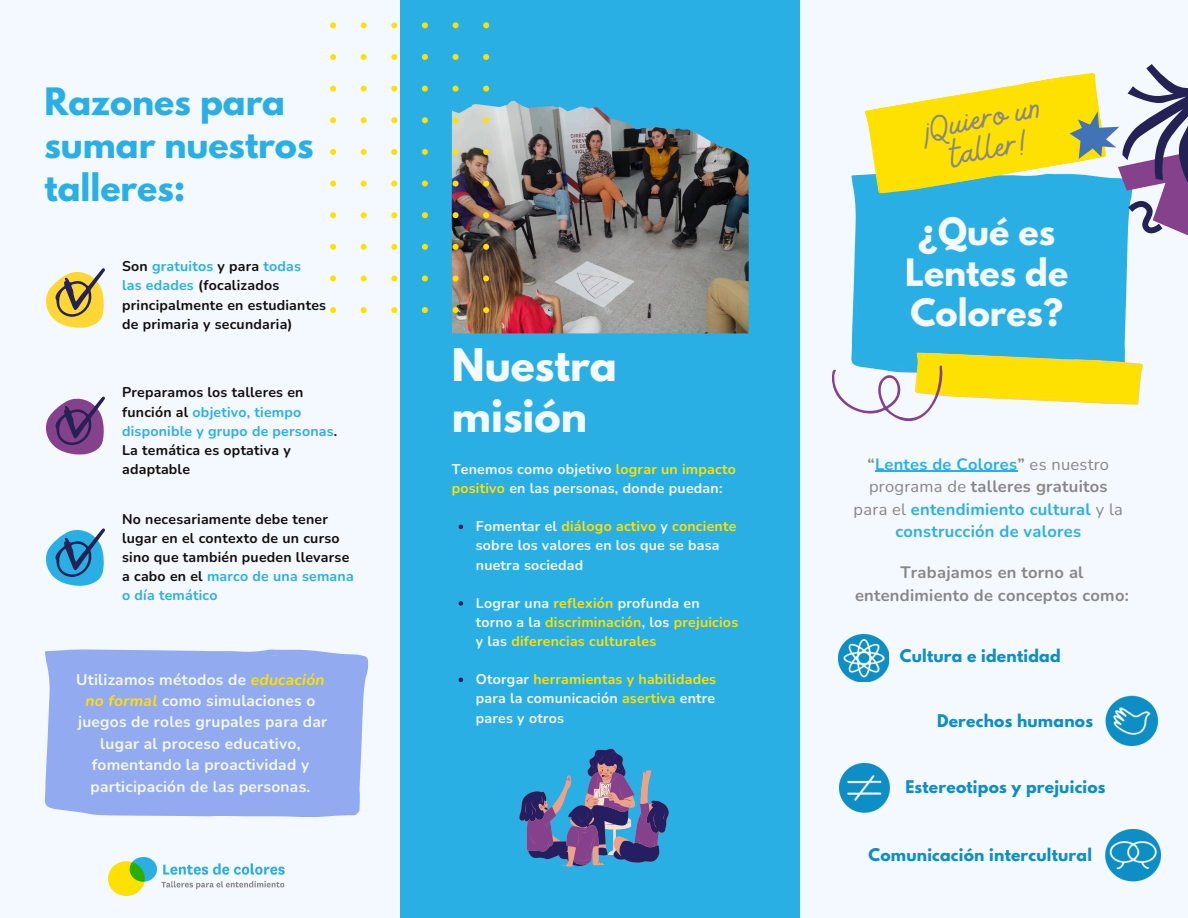
<style>
.page{position:relative;width:1188px;height:918px;background:#f4f8ff}
.page>*{position:absolute;margin:0;border:0;box-sizing:border-box;transform-origin:0 0}
.t1{font:39.9px/31px "Bellaboo";color:#878787;text-align:center}
.t2{font:700 39.75px/50.7px "League Spartan";color:#f4f8ff}
.t3{font:700 33.45px/42.8px "League Spartan";color:#2aafe4}
.t4{font:700 33.45px/40.5px "League Spartan";color:#f4f8ff;text-align:center}
.t5{font:700 16.5px/22.5px "Nunito";letter-spacing:.015em;color:#2aafe4;text-align:center}
.t6{font:700 16.5px/22.5px "Nunito";letter-spacing:.015em;color:#878787;text-align:center}
.t7{font:700 15.45px/21.3px "Nunito";letter-spacing:.015em;color:#f4f8ff;text-align:center}
.t8{font:700 15.45px "League Spartan";letter-spacing:.015em;color:#0e8ec4}
.t9{font:700 14.1px/19.2px "Nunito";letter-spacing:.015em;color:#100f0d}
.t10{font:700 14.1px/19.2px "Nunito";letter-spacing:.015em;color:#f4f8ff}
.t11{font:700 14.1px/19.2px "Nunito";letter-spacing:.015em;color:#ffe100}
.s1{color:#2aafe5}
.s2{font-style:italic;color:#ffe100}
.s3{color:#ffe100}
.s4{color:#f4f8ff}
.s5{color:#878787}
.s6{font-weight:400;color:#878787}
</style>
<div class="page">
<div style="left:401px;top:0;width:399px;height:918px;background:#2aafe5"></div>
<div style="left:45px;top:649px;width:323px;height:168px;background:#92aaef"></div>
<img style="left:452px;top:101px;width:297px;height:232px">
<svg style="left:330px;top:22px;width:159px;height:291px"></svg>
<div style="left:851px;top:174px;width:277px;height:179px;background:#2aafe4"></div>
<svg style="left:864px;top:64px;width:324px;height:185px"></svg>
<svg style="left:46px;top:268px;width:59px;height:60px"></svg>
<svg style="left:46px;top:396px;width:59px;height:59px"></svg>
<svg style="left:46px;top:528px;width:59px;height:58px"></svg>
<svg style="left:832px;top:353px;width:311px;height:68px"></svg>
<img style="left:839px;top:634px;width:49px;height:48px">
<img style="left:1105px;top:695px;width:53px;height:50px">
<img style="left:839px;top:763px;width:51px;height:50px">
<img style="left:1105px;top:830px;width:56px;height:52px">
<svg style="left:519px;top:748px;width:150px;height:119px"></svg>
<img style="left:109px;top:858px;width:45px;height:38px">
<img style="left:154px;top:861px;width:131px;height:16px">
<img style="left:161px;top:881px;width:124px;height:9px">
<svg style="left:459px;top:525px;width:4px;height:4px"></svg>
<svg style="left:459px;top:601px;width:4px;height:5px"></svg>
<svg style="left:459px;top:678px;width:4px;height:4px"></svg>
<hr style="left:875px;top:471px;width:142px;height:1px;background:#2aafe5">
<h6 class="t3" style="left:45px;top:84px;width:270px">Razones para sumar nuestros talleres:</h6>
<p class="t9" style="left:122px;top:257px;width:205px">Son <span class="s1">gratuitos</span> y para <span class="s1">todas<br>las edades</span> (focalizados principalmente en estudiantes de primaria y secundaria)</p>
<p class="t9" style="left:122px;top:383px;width:217px">Preparamos los talleres en función al <span class="s1">objetivo, tiempo disponible y grupo de personas</span>.<br>La temática es optativa y adaptable</p>
<h6 class="t9" style="left:122px;top:509px;width:233px">No necesariamente debe tener lugar en el contexto de un curso sino que también pueden llevarse a cabo en el <span class="s1">marco de una semana o día temático</span></h6>
<p class="t7" style="left:76px;top:669px;width:253px">Utilizamos métodos de <span class="s2">educación no formal</span> como simulaciones o juegos de roles grupales para dar lugar al proceso educativo, fomentando la proactividad y participación de las personas.</p>
<p class="t2" style="left:452px;top:345px;width:167px">Nuestra misión</p>
<h6 class="t10" style="left:452px;top:460px;width:286px">Tenemos como objetivo <span class="s3">lograr un impacto positivo</span> en las personas, donde puedan:</h6>
<p class="t10" style="left:476px;top:517px;width:262px">Fomentar el <span class="s3">diálogo activo</span> y <span class="s3">conciente </span>sobre los valores en los que se basa nuetra sociedad</p>
<p class="t11" style="left:476px;top:594px;width:264px"><span class="s4">Lograr una</span> reflexión <span class="s4">profunda en torno a la</span> discriminación<span class="s4">, los</span> prejuicios <span class="s4">y las</span> diferencias culturales</p>
<h4 class="t10" style="left:476px;top:670px;width:242px;text-align:justify">Otorgar <span class="s3">herramientas y habilidades </span>para la comunicación <span class="s3">asertiva</span> entre pares y otros</h4>
<h1 class="t1" style="left:924px;top:114px;width:117px;rotate:-11deg">¡Quiero un taller!</h1>
<h3 class="t4" style="left:905px;top:216px;width:165px">¿Qué es<br>Lentes de<br>Colores?</h3>
<p class="t5" style="left:854px;top:453px;width:271px"><span class="s5">“</span><span class="s1">Lentes de Colores</span><span class="s5">”</span> <span class="s6">es nuestro programa de</span> <span class="s5">talleres gratuitos </span><span class="s6">para el</span> entendimiento cultural <span class="s6">y la </span>construcción de valores</p>
<p class="t6" style="left:855px;top:562px;width:275px">Trabajamos en torno al entendimiento de conceptos como:</p>
<p class="t8" style="left:900px;top:648px;width:162px">Cultura e identidad</p>
<p class="t8" style="left:937px;top:713px;width:157px">Derechos humanos</p>
<h2 class="t8" style="left:905px;top:779px;width:202px">Estereotipos y prejuicios</h2>
<h3 class="t8" style="left:869px;top:848px;width:225px">Comunicación intercultural</h3>
</div>
